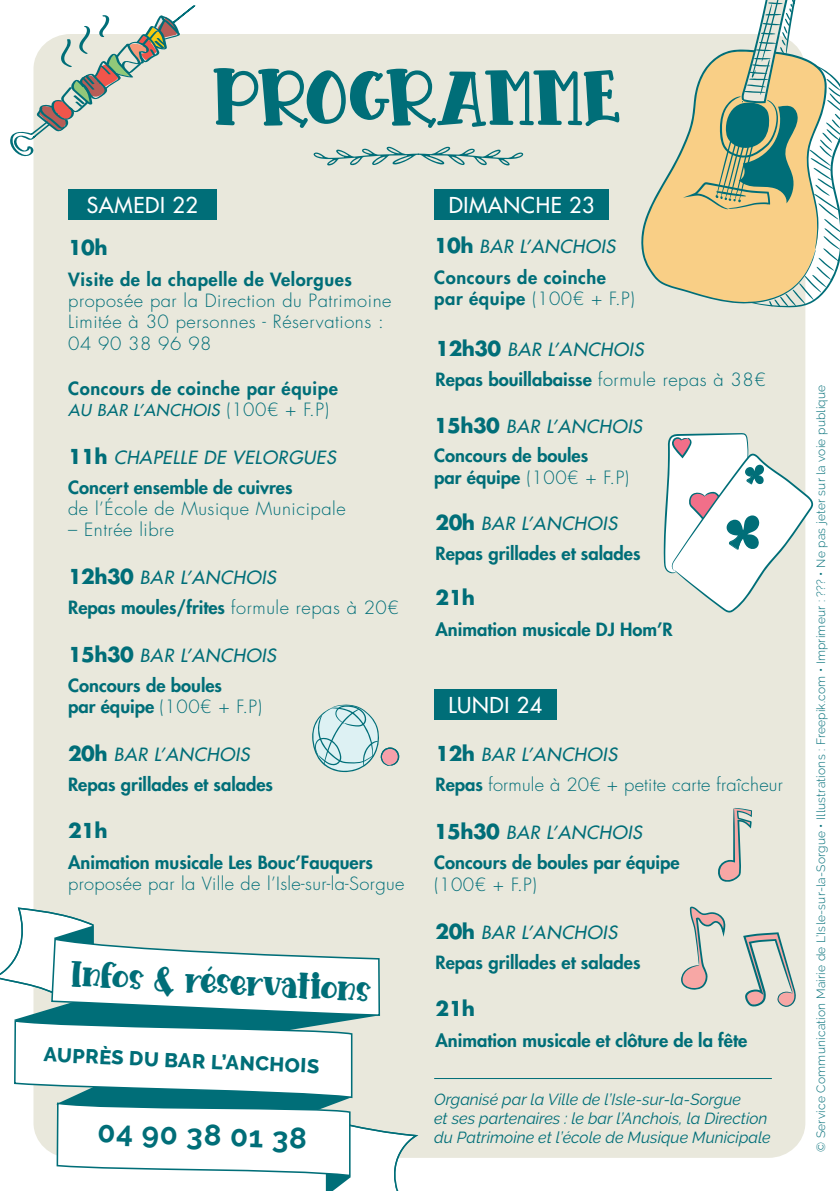
<style>
.page{position:relative;width:840px;height:1191px;background:#fff}
.page>*{position:absolute;margin:0;border:0;box-sizing:border-box;transform-origin:0 0}
.t1{font:80.6px "Lovetwinssolid";letter-spacing:-.05em;color:#006e78}
.t2{font:37.4px "Lovetwinssolid";color:#006e78}
.t3{font:700 29.4px "Raleway";color:#006e78}
.t4{font:500 21.4px "Futura Std";letter-spacing:.03em;color:#fff}
.t5{font:800 20px "Raleway";color:#006e78}
.t6{font:700 20px "Futura Std";letter-spacing:-.03em;color:#006e78}
.t7{font:800 17.8px/29.8px "Futura Std";color:#006e78}
.t8{font:300 17.8px/21.4px "Futura Std";letter-spacing:.03em;color:#006e78}
.t9{font:800 17.8px/30.8px "Futura Std";letter-spacing:.03em;color:#006e78}
.t10{font:300 17.8px/29.8px "Futura Std";letter-spacing:.01em;color:#006e78}
.t11{font:italic 16px/19.2px "Raleway";color:#006e78}
.t12{font:italic 500 16px "Futura Std";letter-spacing:.03em;color:#006e78}
.t13{font:300 12px "Raleway";letter-spacing:.02em;color:#006e78}
.s1{font-weight:300;font-style:normal;font-size:17.8px}
.s2{font-weight:700;font-size:20px}
.s3{font-weight:500;font-style:italic}
.s4{font-weight:300}
.s5{font-weight:800}
</style>
<div class="page">
<div style="left:33px;top:34px;width:771px;height:1123px;background:#e9e8dc;border-radius:36px"></div>
<hr style="left:434px;top:1078px;width:337px;height:1px;background:#006e78">
<svg style="left:313px;top:147px;width:210px;height:18px"></svg>
<div style="left:68px;top:189px;width:148px;height:30px;background:#006e78"></div>
<div style="left:434px;top:189px;width:174px;height:30px;background:#006e78"></div>
<div style="left:434px;top:689px;width:122px;height:31px;background:#006e78"></div>
<svg style="left:0;top:906px;width:420px;height:285px"></svg>
<svg style="left:641px;top:147px;width:41px;height:144px;fill:#f9cf86"></svg>
<svg style="left:682px;top:0;width:157px;height:307px"></svg>
<svg style="left:681px;top:906px;width:44px;height:83px"></svg>
<svg style="left:718px;top:808px;width:33px;height:74px"></svg>
<svg style="left:743px;top:932px;width:52px;height:75px"></svg>
<svg style="left:10px;top:5px;width:186px;height:154px"></svg>
<svg style="left:663px;top:433px;width:149px;height:179px"></svg>
<svg style="left:312px;top:704px;width:87px;height:69px"></svg>
<h1 class="t1" style="left:213px;top:48px;width:411px">PROGRAMME</h1>
<p class="t4" style="left:87px;top:191px;width:112px">SAMEDI 22</p>
<p class="t4" style="left:448px;top:191px;width:147px">DIMANCHE 23</p>
<p class="t6" style="left:68px;top:234px;width:41px">10h</p>
<p class="t9" style="left:68px;top:264px;width:285px">Visite de la chapelle de Velorgues</p>
<p class="t8" style="left:68px;top:290px;width:324px">proposée par la Direction du Patrimoine<br>Limitée à 30 personnes - Réservations :<br>04 90 38 96 98</p>
<p class="t9" style="left:68px;top:373px;width:271px">Concours de coinche par équipe</p>
<p class="t12" style="left:68px;top:400px;width:262px">AU BAR L’ANCHOIS <span class="s1">(100€ + F.P)</span></p>
<p class="t7" style="left:68px;top:442px;width:269px"><span class="s2">11h</span> <span class="s3">CHAPELLE DE VELORGUES<br></span>Concert ensemble de cuivres</p>
<p class="t8" style="left:68px;top:498px;width:279px">de l’École de Musique Municipale</p>
<p class="t8" style="left:68px;top:520px;width:108px">– Entrée libre</p>
<p class="t7" style="left:68px;top:563px;width:332px"><span class="s2">12h30</span> <span class="s3">BAR L’ANCHOIS<br></span>Repas moules/frites <span class="s4">formule repas à 20€</span></p>
<p class="t7" style="left:68px;top:640px;width:209px"><span class="s2">15h30</span> <span class="s3">BAR L’ANCHOIS<br></span>Concours de boules</p>
<p class="t8" style="left:68px;top:696px;width:195px"><span class="s5">par équipe</span> (100€ + F.P)</p>
<p class="t7" style="left:68px;top:739px;width:206px"><span class="s2">20h</span> <span class="s3">BAR L’ANCHOIS<br></span>Repas grillades et salades</p>
<p class="t6" style="left:68px;top:817px;width:41px">21h</p>
<p class="t7" style="left:68px;top:847px;width:306px">Animation musicale Les Bouc’Fauquers</p>
<p class="t8" style="left:68px;top:873px;width:337px">proposée par la Ville de l’Isle-sur-la-Sorgue</p>
<h2 class="t2" style="left:72px;top:951px;width:303px;rotate:3deg">Infos &amp; réservations</h2>
<p class="t5" style="left:45px;top:1041px;width:277px;rotate:3deg">AUPRÈS DU BAR L’ANCHOIS</p>
<h3 class="t3" style="left:98px;top:1114px;width:211px;rotate:2deg">04 90 38 01 38</h3>
<p class="t9" style="left:434px;top:231px;width:183px"><span class="s2">10h</span> <span class="s3">BAR L’ANCHOIS<br></span>Concours de coinche</p>
<p class="t8" style="left:434px;top:288px;width:202px"><span class="s5">par équipe</span> (100€ + F.P)</p>
<p class="t7" style="left:435px;top:335px;width:331px"><span class="s2">12h30</span> <span class="s3">BAR L’ANCHOIS<br></span>Repas bouillabaisse <span class="s4">formule repas à 38€</span></p>
<p class="t7" style="left:434px;top:411px;width:209px"><span class="s2">15h30</span> <span class="s3">BAR L’ANCHOIS<br></span>Concours de boules</p>
<p class="t8" style="left:434px;top:467px;width:196px"><span class="s5">par équipe</span> (100€ + F.P)</p>
<p class="t7" style="left:435px;top:509px;width:206px"><span class="s2">20h</span> <span class="s3">BAR L’ANCHOIS<br></span>Repas grillades et salades</p>
<p class="t6" style="left:435px;top:584px;width:41px">21h</p>
<p class="t7" style="left:435px;top:615px;width:239px">Animation musicale DJ Hom’R</p>
<p class="t4" style="left:448px;top:692px;width:95px">LUNDI 24</p>
<p class="t10" style="left:435px;top:740px;width:348px"><span class="s2">12h</span> <span class="s3">BAR L’ANCHOIS<br></span><span class="s5">Repas</span> formule à 20€ + petite carte fraîcheur</p>
<p class="t7" style="left:434px;top:818px;width:247px"><span class="s2">15h30</span> <span class="s3">BAR L’ANCHOIS<br></span>Concours de boules par équipe</p>
<p class="t8" style="left:434px;top:874px;width:104px">(100€ + F.P)</p>
<p class="t7" style="left:435px;top:917px;width:206px"><span class="s2">20h</span> <span class="s3">BAR L’ANCHOIS<br></span>Repas grillades et salades</p>
<p class="t6" style="left:435px;top:995px;width:41px">21h</p>
<p class="t7" style="left:435px;top:1025px;width:313px">Animation musicale et clôture de la fête</p>
<p class="t11" style="left:434px;top:1089px;width:338px">Organisé par la Ville de l’Isle-sur-la-Sorgue<br>et ses partenaires : le bar l’Anchois, la Direction du Patrimoine et l’école de Musique Municipale</p>
<p class="t13" style="left:813px;top:1151px;width:768px;rotate:-90deg">© Service Communication Mairie de L’Isle-sur-la-Sorgue • Illustrations : Freepik.com • Imprimeur : ??? • Ne pas jeter sur la voie publique</p>
</div>
